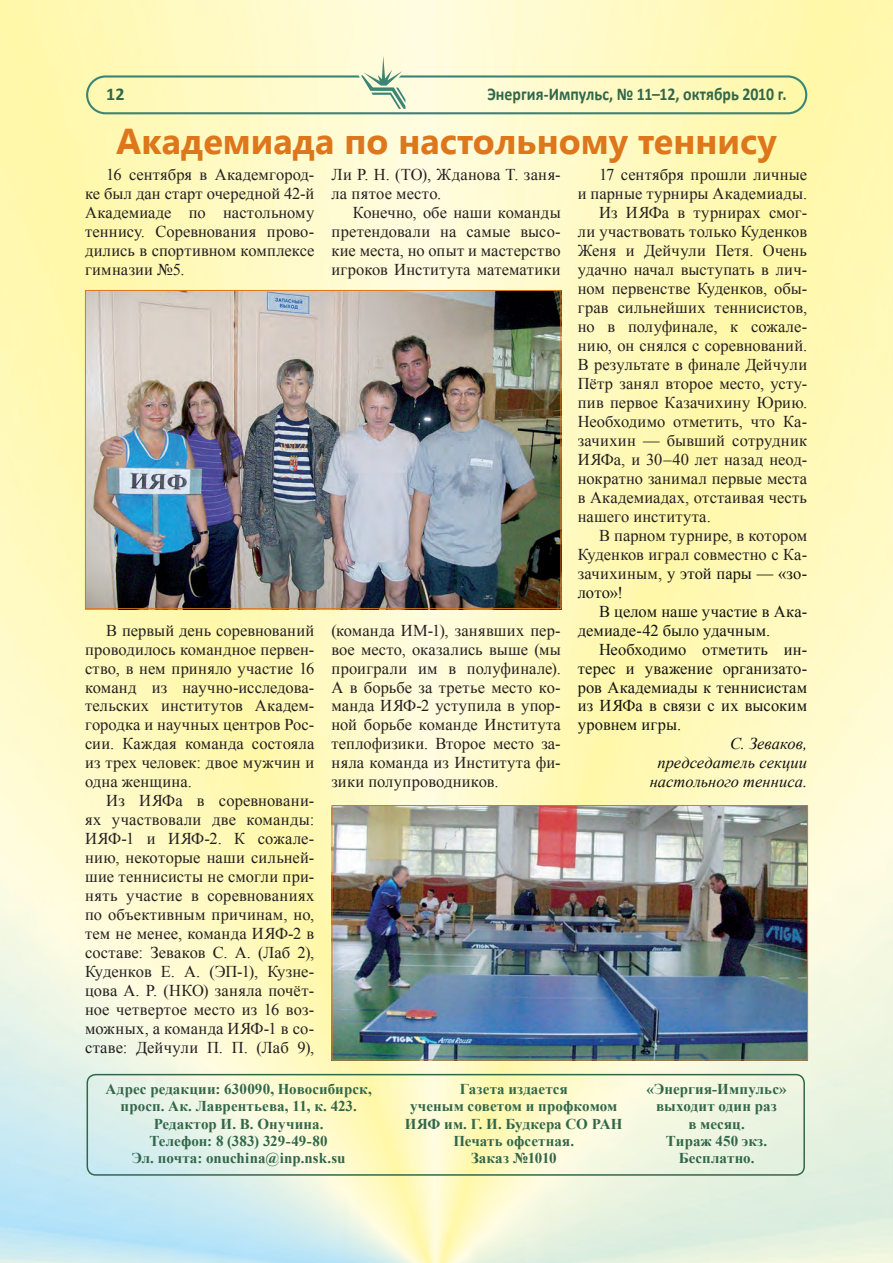
<style>
.page{position:relative;width:893px;height:1263px;background:#fff}
.page>*{position:absolute;margin:0;border:0;box-sizing:border-box;transform-origin:0 0}
.Обычный{font:700 36px "Segoe UI";color:#de761b}
.Колонтитул-колонцифр{font:700 18px "Calibri";color:#32674a;scale:.88 1}
.Колонтитул-колонцифр-2{font:700 18px "Calibri";color:#32674a}
.Основной_11{font:16.5px/19px "Times New Roman";letter-spacing:.01em;color:#231f20;text-align:justify}
.Основной_11-2{font:16.5px/18.9px "Times New Roman";color:#111212}
.Основной_11-3{font:italic 16.5px/18.9px "Times New Roman";color:#111212;text-align:right}
.Основной_11-4{font:700 15px/17.2px "Times New Roman";letter-spacing:.005em;color:#32674a;text-align:center}
.s1{color:#111212}
</style>
<div class="page">
<img style="left:0;top:0;width:893px;height:1263px">
<svg style="left:86px;top:56px;width:721px;height:58px;background:#eff0c0"></svg>
<div style="left:87px;top:1074px;width:718px;height:102px;border:2px solid #32674a;border-radius:9px"></div>
<img style="left:87px;top:292px;width:472px;height:315px">
<div style="left:85px;top:290px;width:476px;height:319px;border:1px solid #de761b"></div>
<img style="left:334px;top:807px;width:472px;height:251px">
<div style="left:332px;top:805px;width:476px;height:255px;border:1px solid #de761b"></div>
<p class="Колонтитул-колонцифр-2" style="left:106px;top:83px;width:20px">12</p>
<p class="Колонтитул-колонцифр" style="left:487px;top:83px;width:341px">Энергия-Импульс, № 11–12, октябрь 2010 г.</p>
<p class="Обычный" style="left:116px;top:115px;width:662px">Академиада по настольному теннису</p>
<p class="Основной_11" style="left:85px;top:165px;width:231px;text-indent:21px">16 сентября в Академгород‑ ке был дан старт очередной 42‑й Академиаде по настольному теннису. Соревнования прово‑ дились в спортивном комплексе гимназии №5.</p>
<p class="Основной_11" style="left:85px;top:620px;width:231px;text-indent:21px">В первый день соревнований проводилось командное первен‑ ство, в нем приняло участие 16 команд из научно-исследова‑ тельских институтов Академ‑ городка и научных центров Рос‑ сии. Каждая команда состояла из трех человек: двое мужчин и одна женщина.</p>
<p class="Основной_11" style="left:85px;top:791px;width:231px;text-indent:21px">Из ИЯФа в соревновани‑ ях участвовали две команды:<br>ИЯФ‑1 и ИЯФ‑2. К сожале‑ нию, некоторые наши сильней‑ шие теннисисты не смогли при‑ нять участие в соревнованиях по объективным причинам, но, тем не менее, команда ИЯФ‑2 в составе: Зеваков С. А. (Лаб 2), Куденков Е. А. (ЭП‑1), Кузне‑ цова А. Р. (НКО) заняла почёт‑ ное четвертое место из 16 воз‑ можных, а команда ИЯФ‑1 в со‑ ставе: Дейчули П. П. (Лаб 9),</p>
<p class="Основной_11" style="left:331px;top:165px;width:231px">Ли Р. Н. (ТО), Жданова Т. заня‑ ла пятое место.</p>
<p class="Основной_11" style="left:331px;top:203px;width:231px;text-indent:21px">Конечно, обе наши команды претендовали на самые высо‑ кие места, но опыт и мастерство игроков Института математики</p>
<p class="Основной_11" style="left:331px;top:620px;width:231px">(команда ИМ‑1), занявших пер‑ вое место, оказались выше (мы проиграли им в полуфинале).<br>А в борьбе за третье место ко‑ манда ИЯФ‑2 уступила в упор‑ ной борьбе команде Института теплофизики. Второе место за‑ няла команда из Института фи‑ зики полупроводников.</p>
<p class="Основной_11" style="left:578px;top:165px;width:231px;text-align:right">17 сентября прошли личные<br>и парные турниры Академиады.</p>
<p class="Основной_11" style="left:578px;top:203px;width:231px;text-indent:21px">Из ИЯФа в турнирах смог‑ ли участвовать только Куденков Женя и Дейчули Петя. Очень удачно начал выступать в лич‑ ном первенстве Куденков, обы‑ грав сильнейших теннисистов, но в полуфинале, к сожале‑ нию, он снялся с соревнований.<br>В результате в финале Дейчули Пётр занял второе место, усту‑ пив первое Казачихину Юрию.<br>Необходимо отметить, что Ка‑ зачихин — бывший сотрудник ИЯФа, и 30–40 лет назад неод‑ нократно занимал первые места в Академиадах, отстаивая честь нашего института.</p>
<p class="Основной_11" style="left:578px;top:525px;width:231px;text-indent:21px">В парном турнире, в котором Куденков играл совместно с Ка‑ зачихиным, <span class="s1">у этой пары — «зо‑ лото»!</span></p>
<p class="Основной_11-2" style="left:578px;top:601px;width:231px;text-indent:21px">В целом наше участие в Ака‑ демиаде‑42 было удачным.</p>
<p class="Основной_11-2" style="left:578px;top:639px;width:231px;text-align:justify;text-indent:21px">Необходимо отметить ин‑ терес и уважение организато‑ ров Академиады к теннисистам из ИЯФа в связи с их высоким уровнем игры.</p>
<p class="Основной_11-3" style="left:650px;top:734px;width:159px">С. Зеваков, председатель секции настольного тенниса.</p>
<p class="Основной_11-4" style="left:105px;top:1080px;width:268px">Адрес редакции: 630090, Новосибирск, просп. Ак. Лаврентьева, 11, к. 423.</p>
<p class="Основной_11-4" style="left:154px;top:1114px;width:171px">Редактор И. В. Онучина.</p>
<p class="Основной_11-4" style="left:132px;top:1132px;width:215px">Телефон: 8 (383) 329-49-80<br>Эл. почта: onuchina@inp.nsk.su</p>
<p class="Основной_11-4" style="left:405px;top:1080px;width:219px">Газета издается<br>ученым советом и профкомом<br>ИЯФ им. Г. И. Будкера СО РАН<br>Печать офсетная.</p>
<p class="Основной_11-4" style="left:471px;top:1149px;width:87px">Заказ №1010</p>
<p class="Основной_11-4" style="left:647px;top:1080px;width:141px">«Энергия-Импульс» выходит один раз<br>в месяц.</p>
<p class="Основной_11-4" style="left:666px;top:1132px;width:103px">Тираж 450 экз.</p>
<p class="Основной_11-4" style="left:679px;top:1149px;width:77px">Бесплатно.</p>
</div>
